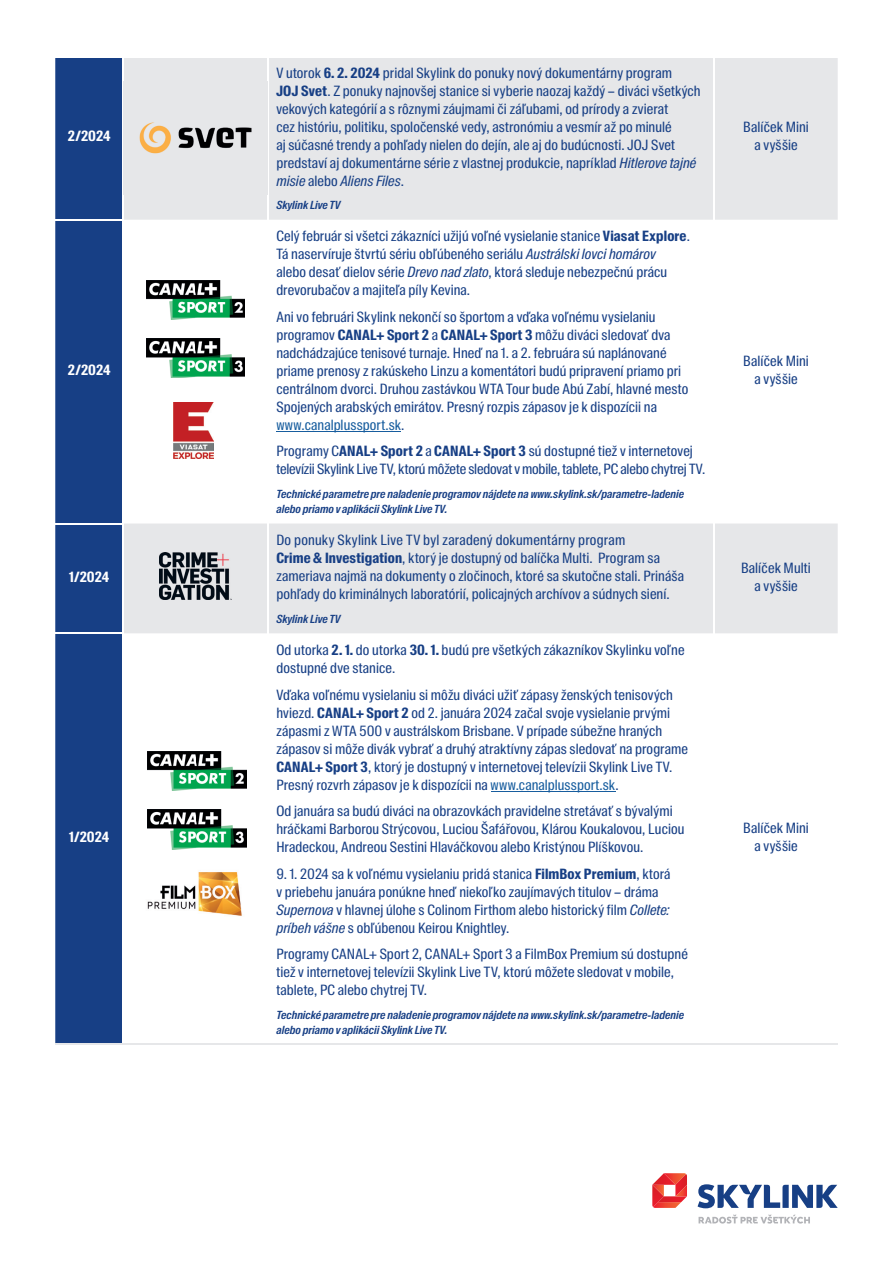
<style>
.page{position:relative;width:893px;height:1263px;background:#fff}
.page>*{position:absolute;margin:0;border:0;box-sizing:border-box;transform-origin:0 0}
.t1{font:14.25px/18px "Suisse Intl Cond";letter-spacing:.005em;color:#173f85}
.t2{font:700 14.25px "Suisse Intl Cond";color:#fff}
.t3{font:italic 600 11.25px/15px "Suisse Intl Cond";letter-spacing:.005em;color:#173f85}
.s1{font-weight:700}
.s2{font-style:italic}
.s3{color:#175d9e}
</style>
<div class="page">
<div style="left:55px;top:58px;width:67px;height:985px;background:#173f85"></div>
<svg style="left:124px;top:58px;width:714px;height:575px"></svg>
<hr style="left:267px;top:56px;width:2px;height:164px;background:#fff">
<hr style="left:714px;top:56px;width:1px;height:164px;background:#fff">
<hr style="left:267px;top:220px;width:2px;height:303px;background:#fff">
<hr style="left:714px;top:220px;width:1px;height:303px;background:#fff">
<hr style="left:267px;top:523px;width:2px;height:110px;background:#fff">
<hr style="left:714px;top:523px;width:1px;height:110px;background:#fff">
<hr style="left:55px;top:219px;width:69px;height:1px;background:#fff">
<hr style="left:55px;top:523px;width:69px;height:1px;background:#fff">
<hr style="left:55px;top:633px;width:69px;height:1px;background:#fff">
<hr style="left:55px;top:1043px;width:68px;height:2px;background:#e6e7e9">
<hr style="left:123px;top:1043px;width:145px;height:2px;background:#e6e7e9">
<hr style="left:268px;top:1043px;width:446px;height:2px;background:#e6e7e9">
<hr style="left:714px;top:1043px;width:124px;height:2px;background:#e6e7e9">
<img style="left:124px;top:81px;width:143px;height:113px">
<img style="left:146px;top:280px;width:99px;height:39px">
<img style="left:146px;top:339px;width:99px;height:39px">
<img style="left:174px;top:402px;width:39px;height:57px">
<hr style="left:276px;top:431px;width:125px;height:1px;background:#175d9e">
<img style="left:159px;top:553px;width:73px;height:47px">
<img style="left:147px;top:751px;width:99px;height:39px">
<img style="left:147px;top:810px;width:99px;height:39px">
<img style="left:147px;top:872px;width:95px;height:44px">
<hr style="left:491px;top:791px;width:124px;height:1px;background:#175d9e">
<svg style="left:698px;top:1184px;width:140px;height:24px"></svg>
<svg style="left:652px;top:1173px;width:35px;height:35px"></svg>
<svg style="left:699px;top:1215px;width:111px;height:8px"></svg>
<p class="t2" style="left:68px;top:128px;width:44px">2/2024</p>
<p class="t2" style="left:68px;top:362px;width:44px">2/2024</p>
<p class="t2" style="left:69px;top:568px;width:42px">1/2024</p>
<p class="t2" style="left:69px;top:829px;width:42px">1/2024</p>
<p class="t1" style="left:276px;top:64px;width:426px">V utorok <span class="s1">6. 2. 2024</span> pridal Skylink do ponuky nový dokumentárny program<br><span class="s1">JOJ Svet</span>. Z ponuky najnovšej stanice si vyberie naozaj každý – diváci všetkých vekových kategórií a s rôznymi záujmami či záľubami, od prírody a zvierat<br>cez históriu, politiku, spoločenské vedy, astronómiu a vesmír až po minulé<br>aj súčasné trendy a pohľady nielen do dejín, ale aj do budúcnosti. JOJ Svet predstaví aj dokumentárne série z vlastnej produkcie, napríklad <span class="s2">Hitlerove tajné misie</span> alebo <span class="s2">Aliens Files</span>.</p>
<p class="t3" style="left:276px;top:198px;width:66px">Skylink Live TV</p>
<p class="t1" style="left:276px;top:227px;width:415px">Celý február si všetci zákazníci užijú voľné vysielanie stanice <span class="s1">Viasat Explore</span>.<br>Tá naservíruje štvrtú sériu obľúbeného seriálu <span class="s2">Austrálski lovci homárov<br></span>alebo desať dielov série <span class="s2">Drevo nad zlato</span>, ktorá sleduje nebezpečnú prácu drevorubačov a majiteľa píly Kevina.</p>
<p class="t1" style="left:276px;top:308px;width:413px">Ani vo februári Skylink nekončí so športom a vďaka voľnému vysielaniu programov <span class="s1">CANAL+ Sport 2</span> a <span class="s1">CANAL+ Sport 3</span> môžu diváci sledovať dva nadchádzajúce tenisové turnaje. Hneď na 1. a 2. februára sú naplánované priame prenosy z rakúskeho Linzu a komentátori budú pripravení priamo pri centrálnom dvorci. Druhou zastávkou WTA Tour bude Abú Zabí, hlavné mesto Spojených arabských emirátov. Presný rozpis zápasov je k dispozícii na <span class="s3">www.canalplussport.sk</span>.</p>
<p class="t1" style="left:276px;top:442px;width:430px">Programy C<span class="s1">ANAL+ Sport 2</span> a <span class="s1">CANAL+ Sport 3</span> sú dostupné tiež v internetovej televízii Skylink Live TV, ktorú môžete sledovat v mobile, tablete, PC alebo chytrej TV.</p>
<p class="t3" style="left:276px;top:486px;width:409px">Technické parametre pre naladenie programov nájdete na www.skylink.sk/parametre-ladenie alebo priamo v aplikácii Skylink Live TV.</p>
<p class="t1" style="left:276px;top:531px;width:409px">Do ponuky Skylink Live TV byl zaradený dokumentárny program<br><span class="s1">Crime &amp; Investigation</span>, ktorý je dostupný od balíčka Multi. Program sa zameriava najmä na dokumenty o zločinoch, ktoré sa skutočne stali. Prináša pohľady do kriminálnych laboratórií, policajných archívov a súdnych siení.</p>
<p class="t3" style="left:276px;top:611px;width:66px">Skylink Live TV</p>
<p class="t1" style="left:276px;top:641px;width:410px">Od utorka <span class="s1">2. 1.</span> do utorka <span class="s1">30. 1.</span> budú pre všetkých zákazníkov Skylinku voľne dostupné dve stanice.</p>
<p class="t1" style="left:276px;top:685px;width:413px">Vďaka voľnému vysielaniu si môžu diváci užiť zápasy ženských tenisových hviezd. <span class="s1">CANAL+ Sport 2</span> od 2. januára 2024 začal svoje vysielanie prvými zápasmi z WTA 500 v austrálskom Brisbane. V prípade súbežne hraných zápasov si môže divák vybrať a druhý atraktívny zápas sledovať na programe <span class="s1">CANAL+ Sport 3</span>, ktorý je dostupný v internetovej televízii Skylink Live TV.<br>Presný rozvrh zápasov je k dispozícii na <span class="s3">www.canalplussport.sk</span>.</p>
<p class="t1" style="left:276px;top:802px;width:410px">Od januára sa budú diváci na obrazovkách pravidelne stretávať s bývalými hráčkami Barborou Strýcovou, Luciou Šafářovou, Klárou Koukalovou, Luciou<br>Hradeckou, Andreou Sestini Hlaváčkovou alebo Kristýnou Plíškovou.</p>
<p class="t1" style="left:276px;top:864px;width:396px">9. 1. 2024 sa k voľnému vysielaniu pridá stanica <span class="s1">FilmBox Premium</span>, ktorá v priebehu januára ponúkne hneď niekoľko zaujímavých titulov – dráma <span class="s2">Supernova</span> v hlavnej úlohe s Colinom Firthom alebo historický film <span class="s2">Collete: príbeh vášne</span> s obľúbenou Keirou Knightley.</p>
<p class="t1" style="left:276px;top:945px;width:413px">Programy CANAL+ Sport 2, CANAL+ Sport 3 a FilmBox Premium sú dostupné tiež v internetovej televízii Skylink Live TV, ktorú môžete sledovat v mobile, tablete, PC alebo chytrej TV.</p>
<p class="t3" style="left:276px;top:1007px;width:409px">Technické parametre pre naladenie programov nájdete na www.skylink.sk/parametre-ladenie alebo priamo v aplikácii Skylink Live TV.</p>
<p class="t1" style="left:743px;top:118px;width:67px;text-align:center">Balíček Mini a vyššie</p>
<p class="t1" style="left:743px;top:352px;width:67px;text-align:center">Balíček Mini a vyššie</p>
<p class="t1" style="left:741px;top:559px;width:71px;text-align:center">Balíček Multi a vyššie</p>
<p class="t1" style="left:743px;top:819px;width:67px;text-align:center">Balíček Mini a vyššie</p>
</div>
